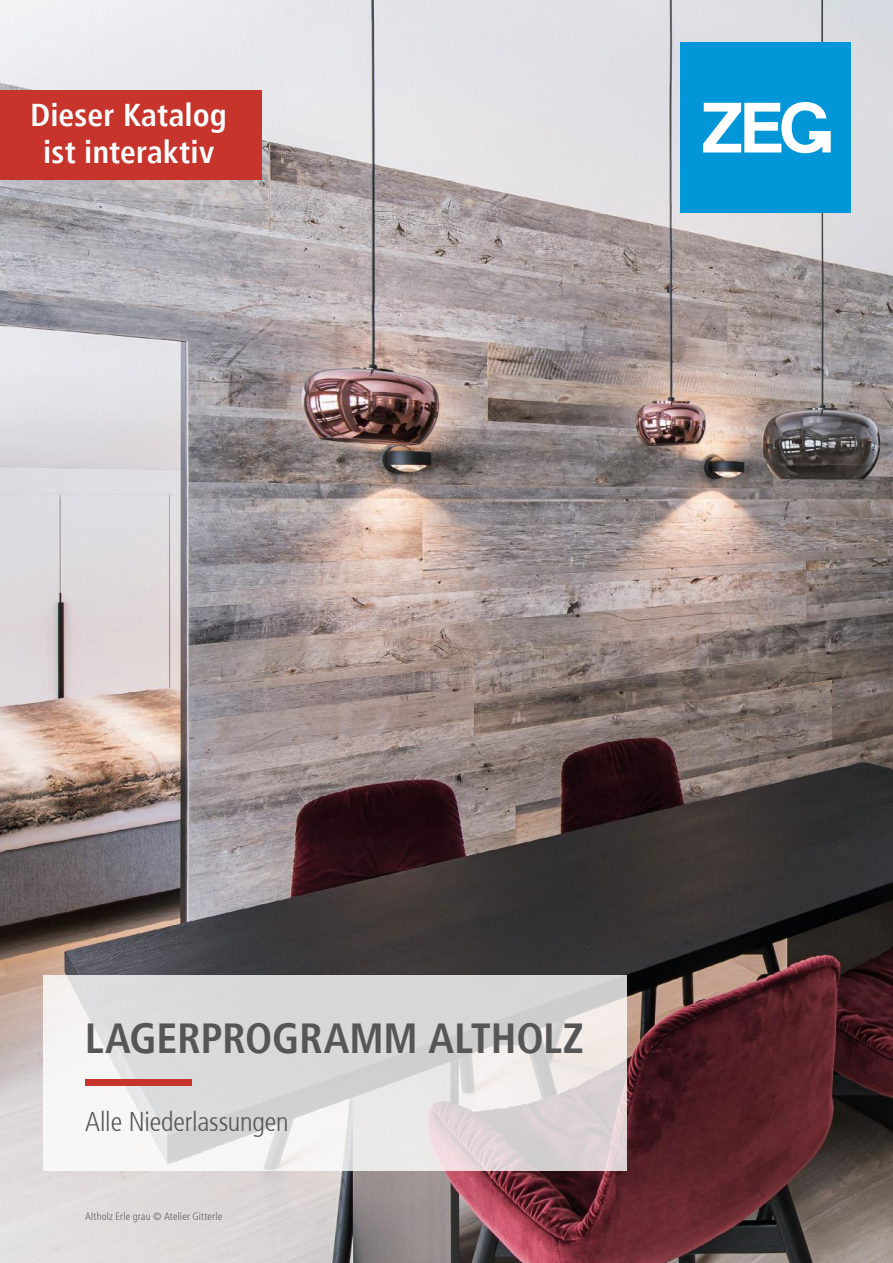
<style>
.page{position:relative;width:893px;height:1263px;background:#fff}
.page>*{position:absolute;margin:0;border:0;box-sizing:border-box;transform-origin:0 0}
.t1{font:700 condensed 42px "Frutiger";letter-spacing:-.005em;color:#575656}
.t2{font:700 condensed 31.5px/37.5px "Frutiger";letter-spacing:.005em;color:#fff;text-align:center}
.t3{font:300 condensed 27px "Frutiger";letter-spacing:-.005em;color:#575656}
.t4{font:300 condensed 10.5px "Frutiger";letter-spacing:.02em;color:#575656}
</style>
<div class="page">
<img style="left:0;top:0;width:893px;height:1263px">
<div style="left:680px;top:43px;width:170px;height:170px;background:#0096d7"></div>
<svg style="left:703px;top:102px;width:128px;height:51px"></svg>
<svg style="left:43px;top:975px;width:583px;height:196px;fill:#dbdadb"></svg>
<div style="left:85px;top:1079px;width:106px;height:6px;background:#c7342b"></div>
<div style="left:0;top:91px;width:261px;height:89px;background:#c7342b"></div>
<h2 class="t2" style="left:30px;top:96px;width:198px">Dieser Katalog ist interaktiv</h2>
<h1 class="t1" style="left:85px;top:1014px;width:500px">LAGERPROGRAMM ALTHOLZ</h1>
<h3 class="t3" style="left:85px;top:1106px;width:205px">Alle Niederlassungen</h3>
<p class="t4" style="left:85px;top:1210px;width:139px">Altholz Erle grau © Atelier Gitterle</p>
</div>
